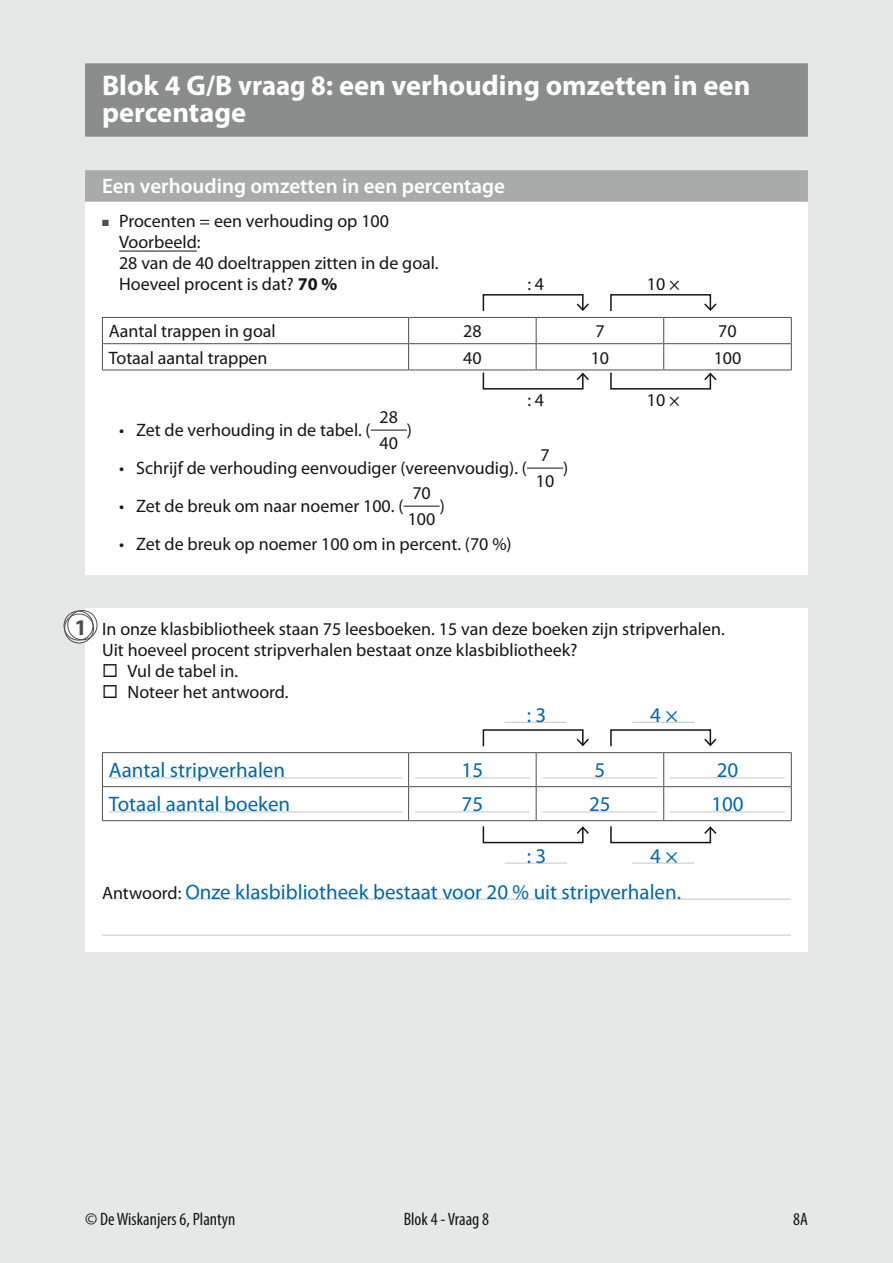
<style>
.page{position:relative;width:893px;height:1263px;background:#e6e7e7}
.page>*{position:absolute;margin:0;border:0;box-sizing:border-box;transform-origin:0 0}
.t1{font:700 28.5px/27px "Myriad Pro";color:#fff}
.t2{font:700 22.5px "Myriad Pro";color:#4e4e4d}
.t3{font:21px/36px "Myriad Pro";color:#0067b0;text-align:right}
.t4{font:600 21px "Myriad Pro";color:#fff}
.t5{font:18px/21px "Myriad Pro";color:#151616}
.t6{font:condensed 18px "Myriad Pro";color:#151616}
.s1{font-stretch:semi-condensed}
.s2{color:#4e4e4d}
.s3{font-weight:700}
</style>
<div class="page">
<div style="left:85px;top:64px;width:723px;height:888px;background:#fff"></div>
<div style="left:85px;top:63px;width:723px;height:74px;background:#8b8c8c"></div>
<div style="left:77px;top:137px;width:739px;height:33px;background:#e6e7e7"></div>
<div style="left:85px;top:170px;width:723px;height:32px;background:#a9aaaa"></div>
<hr style="left:119px;top:251px;width:78px;height:1px;background:#151616">
<div style="left:77px;top:575px;width:739px;height:33px;background:#e6e7e7"></div>
<hr style="left:505px;top:722px;width:62px;height:1px;background:#c5c5c5">
<hr style="left:632px;top:722px;width:62px;height:1px;background:#c5c5c5">
<hr style="left:505px;top:863px;width:62px;height:1px;background:#c5c5c5">
<hr style="left:632px;top:863px;width:62px;height:1px;background:#c5c5c5">
<hr style="left:185px;top:899px;width:606px;height:1px;background:#c5c5c5">
<hr style="left:102px;top:935px;width:689px;height:1px;background:#c5c5c5">
<svg style="left:102px;top:294px;width:690px;height:96px"></svg>
<hr style="left:371px;top:430px;width:36px;height:1px;background:#151616">
<hr style="left:527px;top:468px;width:36px;height:1px;background:#151616">
<hr style="left:403px;top:506px;width:37px;height:1px;background:#151616">
<svg style="left:482px;top:729px;width:107px;height:18px"></svg>
<svg style="left:610px;top:729px;width:107px;height:18px"></svg>
<svg style="left:103px;top:753px;width:688px;height:67px"></svg>
<hr style="left:408px;top:753px;width:1px;height:33px;background:#4e4e4d">
<hr style="left:536px;top:753px;width:1px;height:33px;background:#4e4e4d">
<hr style="left:663px;top:753px;width:1px;height:33px;background:#4e4e4d">
<hr style="left:102px;top:786px;width:307px;height:1px;background:#4e4e4d">
<hr style="left:409px;top:786px;width:127px;height:1px;background:#4e4e4d">
<hr style="left:408px;top:787px;width:1px;height:33px;background:#4e4e4d">
<hr style="left:536px;top:786px;width:128px;height:1px;background:#4e4e4d">
<hr style="left:536px;top:787px;width:1px;height:33px;background:#4e4e4d">
<hr style="left:664px;top:786px;width:128px;height:1px;background:#4e4e4d">
<hr style="left:663px;top:787px;width:1px;height:33px;background:#4e4e4d">
<hr style="left:102px;top:752px;width:307px;height:1px;background:#4e4e4d">
<hr style="left:102px;top:753px;width:1px;height:33px;background:#4e4e4d">
<hr style="left:409px;top:752px;width:127px;height:1px;background:#4e4e4d">
<hr style="left:536px;top:752px;width:128px;height:1px;background:#4e4e4d">
<hr style="left:664px;top:752px;width:128px;height:1px;background:#4e4e4d">
<hr style="left:791px;top:753px;width:1px;height:33px;background:#4e4e4d">
<hr style="left:102px;top:787px;width:1px;height:33px;background:#4e4e4d">
<hr style="left:791px;top:787px;width:1px;height:33px;background:#4e4e4d">
<hr style="left:102px;top:820px;width:307px;height:1px;background:#4e4e4d">
<hr style="left:409px;top:820px;width:127px;height:1px;background:#4e4e4d">
<hr style="left:536px;top:820px;width:128px;height:1px;background:#4e4e4d">
<hr style="left:664px;top:820px;width:128px;height:1px;background:#4e4e4d">
<hr style="left:109px;top:777px;width:293px;height:1px;background:#c5c5c5">
<hr style="left:415px;top:777px;width:115px;height:1px;background:#c5c5c5">
<hr style="left:543px;top:777px;width:114px;height:1px;background:#c5c5c5">
<hr style="left:670px;top:777px;width:115px;height:1px;background:#c5c5c5">
<hr style="left:109px;top:811px;width:293px;height:1px;background:#c5c5c5">
<hr style="left:415px;top:811px;width:115px;height:1px;background:#c5c5c5">
<hr style="left:543px;top:811px;width:114px;height:1px;background:#c5c5c5">
<hr style="left:670px;top:811px;width:115px;height:1px;background:#c5c5c5">
<svg style="left:482px;top:826px;width:107px;height:18px"></svg>
<svg style="left:610px;top:826px;width:107px;height:18px"></svg>
<svg style="left:66px;top:612px;width:30px;height:30px"></svg>
<div style="left:68px;top:610px;width:29px;height:30px;border:1px solid #4e4e4d;border-radius:50%"></div>
<div style="left:64px;top:611px;width:29px;height:29px;border:1px solid #4e4e4d;border-radius:50%"></div>
<div style="left:64px;top:614px;width:30px;height:29px;border:1px solid #4e4e4d;border-radius:50%"></div>
<p class="t1" style="left:102px;top:72px;width:650px">Blok 4 G/B <span class="s1">vraag 8</span>: een verhouding omzetten in een percentage</p>
<p class="t4" style="left:102px;top:174px;width:405px">Een verhouding omzetten in een percentage</p>
<p class="t5" style="left:119px;top:211px;width:321px;text-indent:-17px"><span class="s2">■</span> Procenten = een verhouding op 100<br>Voorbeeld:<br>28 van de 40 doeltrappen zitten in de goal.<br>Hoeveel procent is dat? <span class="s3">70 %</span></p>
<p class="t5" style="left:527px;top:274px;width:18px">: 4</p>
<p class="t5" style="left:647px;top:274px;width:35px">10 ×</p>
<p class="t5" style="left:109px;top:321px;width:169px">Aantal trappen in goal</p>
<p class="t5" style="left:463px;top:321px;width:20px">28</p>
<p class="t5" style="left:595px;top:321px;width:11px">7</p>
<p class="t5" style="left:718px;top:321px;width:20px">70</p>
<p class="t5" style="left:109px;top:347px;width:160px">Totaal aantal trappen</p>
<p class="t5" style="left:463px;top:347px;width:20px">40</p>
<p class="t5" style="left:591px;top:347px;width:20px">10</p>
<p class="t5" style="left:714px;top:347px;width:29px">100</p>
<p class="t5" style="left:527px;top:390px;width:18px">: 4</p>
<p class="t5" style="left:647px;top:390px;width:35px">10 ×</p>
<p class="t5" style="left:119px;top:420px;width:253px">• Zet de verhouding in de tabel. (</p>
<p class="t5" style="left:380px;top:405px;width:20px;line-height:25.2px">28<br>40</p>
<p class="t5" style="left:407px;top:420px;width:7px">)</p>
<p class="t5" style="left:119px;top:458px;width:409px">• Schrijf de verhouding eenvoudiger (vereenvoudig). (</p>
<p class="t5" style="left:536px;top:443px;width:20px;line-height:25.2px">7<br>10</p>
<p class="t5" style="left:563px;top:458px;width:7px">)</p>
<p class="t5" style="left:119px;top:496px;width:286px">• Zet de breuk om naar noemer 100. (</p>
<p class="t5" style="left:408px;top:481px;width:29px;line-height:25.2px">70<br>100</p>
<p class="t5" style="left:440px;top:496px;width:7px">)</p>
<p class="t5" style="left:119px;top:534px;width:394px">• Zet de breuk op noemer 100 om in percent. (70 %)</p>
<p class="t2" style="left:75px;top:615px;width:14px">1</p>
<p class="t5" style="left:102px;top:619px;width:624px">In onze klasbibliotheek staan 75 leesboeken. 15 van deze boeken zijn stripverhalen.<br>Uit hoeveel procent stripverhalen bestaat onze klasbibliotheek?</p>
<p class="t5" style="left:102px;top:661px;width:138px">◻ Vul de tabel in.</p>
<p class="t5" style="left:102px;top:682px;width:188px">◻ Noteer het antwoord.</p>
<p class="t3" style="left:527px;top:697px;width:21px">: 3</p>
<p class="t3" style="left:650px;top:697px;width:29px">4 ×</p>
<p class="t3" style="left:109px;top:752px;width:178px">Aantal stripverhalen</p>
<p class="t3" style="left:462px;top:752px;width:23px">15</p>
<p class="t3" style="left:595px;top:752px;width:12px">5</p>
<p class="t3" style="left:717px;top:752px;width:23px">20</p>
<p class="t3" style="left:109px;top:786px;width:183px">Totaal aantal boeken</p>
<p class="t3" style="left:462px;top:786px;width:23px">75</p>
<p class="t3" style="left:589px;top:786px;width:23px">25</p>
<p class="t3" style="left:711px;top:786px;width:34px">100</p>
<p class="t3" style="left:527px;top:838px;width:21px">: 3</p>
<p class="t3" style="left:185px;top:838px;width:497px">4 ×<br>Onze klasbibliotheek bestaat voor 20 % uit stripverhalen.</p>
<p class="t5" style="left:102px;top:883px;width:81px">Antwoord:</p>
<p class="t6" style="left:85px;top:1210px;width:152px">© De Wiskanjers 6, Plantyn</p>
<p class="t6" style="left:404px;top:1210px;width:87px">Blok 4 - Vraag 8</p>
<p class="t6" style="left:793px;top:1210px;width:16px">8A</p>
</div>
